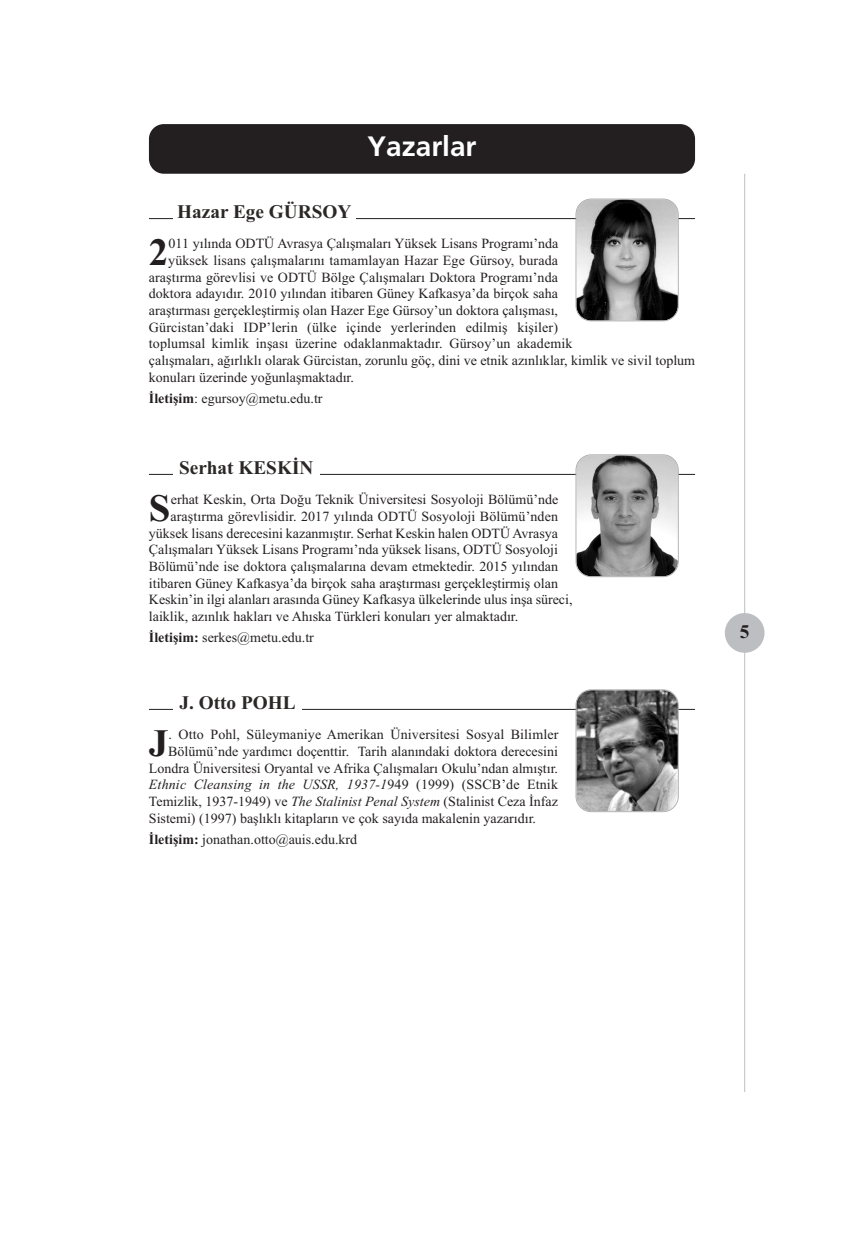
<style>
.page{position:relative;width:844px;height:1241px;background:#fff}
.page>*{position:absolute;margin:0;border:0;box-sizing:border-box;transform-origin:0 0}
.t1{font:700 38.85px "Times New Roman";color:#231f20}
.t2{font:700 28px "Frutiger LT Com";color:#fff}
.t3{font:700 19.25px "Times New Roman";color:#2a2726}
.t4{font:700 19.25px "Times New Roman";color:#231f20}
.t5{font:14px "Times New Roman";color:#231f20}
.t6{font:italic 14px "Times New Roman";letter-spacing:.01em;color:#231f20}
.s1{font-weight:700}
.s2{font-style:normal}
.s3{font-style:italic}
</style>
<div class="page">
<hr style="left:744px;top:174px;width:1px;height:917px;background:#bdbec1">
<div style="left:724px;top:613px;width:40px;height:39px;background:#bdbec1;border-radius:50%"></div>
<hr style="left:149px;top:218px;width:545px;height:1px;background:#231f20">
<div style="left:173px;top:205px;width:182px;height:30px;background:#fff"></div>
<img style="left:576px;top:199px;width:101px;height:121px;border-radius:15px">
<div style="left:575px;top:198px;width:103px;height:123px;border:2px solid #a8a9ad;border-radius:16px"></div>
<hr style="left:149px;top:474px;width:545px;height:1px;background:#231f20">
<div style="left:173px;top:460px;width:146px;height:31px;background:#fff"></div>
<img style="left:576px;top:455px;width:101px;height:121px;border-radius:15px">
<div style="left:575px;top:454px;width:103px;height:123px;border:2px solid #a8a9ad;border-radius:16px"></div>
<div style="left:149px;top:124px;width:545px;height:50px;background:#231f20;border-radius:15px"></div>
<hr style="left:149px;top:708px;width:545px;height:1px;background:#231f20">
<div style="left:173px;top:695px;width:129px;height:31px;background:#fff"></div>
<img style="left:576px;top:690px;width:101px;height:121px;border-radius:15px">
<div style="left:575px;top:689px;width:103px;height:123px;border:2px solid #a8a9ad;border-radius:16px"></div>
<h2 class="t2" style="left:367px;top:130px;width:110px">Yazarlar</h2>
<h3 class="t3" style="left:177px;top:205px;width:175px">Hazar Ege GÜRSOY</h3>
<h1 class="t1" style="left:149px;top:239px;width:21px">2</h1>
<p class="t5" style="left:168px;top:238px;width:391px">011 yılında ODTÜ Avrasya Çalışmaları Yüksek Lisans Programı’nda</p>
<p class="t5" style="left:168px;top:255px;width:391px">yüksek lisans çalışmalarını tamamlayan Hazar Ege Gürsoy, burada</p>
<p class="t5" style="left:149px;top:272px;width:410px">araştırma görevlisi ve ODTÜ Bölge Çalışmaları Doktora Programı’nda</p>
<p class="t5" style="left:149px;top:289px;width:410px">doktora adayıdır. 2010 yılından itibaren Güney Kafkasya’da birçok saha</p>
<p class="t5" style="left:149px;top:305px;width:410px">araştırması gerçekleştirmiş olan Hazer Ege Gürsoy’un doktora çalışması,</p>
<p class="t5" style="left:149px;top:322px;width:410px">Gürcistan’daki IDP’lerin (ülke içinde yerlerinden edilmiş kişiler)</p>
<p class="t5" style="left:149px;top:338px;width:425px">toplumsal kimlik inşası üzerine odaklanmaktadır. Gürsoy’un akademik</p>
<p class="t5" style="left:149px;top:355px;width:547px">çalışmaları, ağırlıklı olarak Gürcistan, zorunlu göç, dini ve etnik azınlıklar, kimlik ve sivil toplum</p>
<p class="t5" style="left:149px;top:372px;width:206px">konuları üzerinde yoğunlaşmaktadır.</p>
<p class="t5" style="left:149px;top:393px;width:175px"><span class="s1">İletişim</span>: egursoy@metu.edu.tr</p>
<h3 class="t3" style="left:179px;top:461px;width:136px">Serhat KESKİN</h3>
<h1 class="t1" style="left:149px;top:495px;width:23px">S</h1>
<p class="t5" style="left:171px;top:494px;width:389px">erhat Keskin, Orta Doğu Teknik Üniversitesi Sosyoloji Bölümü’nde</p>
<p class="t5" style="left:170px;top:511px;width:389px">araştırma görevlisidir. 2017 yılında ODTÜ Sosyoloji Bölümü’nden</p>
<p class="t5" style="left:149px;top:528px;width:410px">yüksek lisans derecesini kazanmıştır. Serhat Keskin halen ODTÜ Avrasya</p>
<p class="t5" style="left:149px;top:544px;width:410px">Çalışmaları Yüksek Lisans Programı’nda yüksek lisans, ODTÜ Sosyoloji</p>
<p class="t5" style="left:149px;top:561px;width:410px">Bölümü’nde ise doktora çalışmalarına devam etmektedir. 2015 yılından</p>
<p class="t5" style="left:149px;top:577px;width:410px">itibaren Güney Kafkasya’da birçok saha araştırması gerçekleştirmiş olan</p>
<p class="t5" style="left:149px;top:594px;width:425px">Keskin’in ilgi alanları arasında Güney Kafkasya ülkelerinde ulus inşa süreci,</p>
<p class="t5" style="left:149px;top:611px;width:371px">laiklik, azınlık hakları ve Ahıska Türkleri konuları yer almaktadır.</p>
<p class="t5" style="left:149px;top:632px;width:166px"><span class="s1">İletişim:</span> serkes@metu.edu.tr</p>
<h3 class="t3" style="left:179px;top:695px;width:118px">J. Otto POHL</h3>
<h1 class="t1" style="left:149px;top:730px;width:21px">J</h1>
<p class="t5" style="left:168px;top:729px;width:391px">. Otto Pohl, Süleymaniye Amerikan Üniversitesi Sosyal Bilimler</p>
<p class="t5" style="left:168px;top:746px;width:391px">Bölümü’nde yardımcı doçenttir. Tarih alanındaki doktora derecesini</p>
<p class="t5" style="left:149px;top:762px;width:410px">Londra Üniversitesi Oryantal ve Afrika Çalışmaları Okulu’ndan almıştır.</p>
<p class="t6" style="left:149px;top:779px;width:410px">Ethnic Cleansing in the USSR, 1937-1<span class="s2">949 (1999) (SSCB’de Etnik</span></p>
<p class="t5" style="left:149px;top:796px;width:410px">Temizlik, 1937-1949) ve <span class="s3">The Stalinist Penal System</span> (Stalinist Ceza İnfaz</p>
<p class="t5" style="left:149px;top:812px;width:388px">Sistemi) (1997) başlıklı kitapların ve çok sayıda makalenin yazarıdır.</p>
<p class="t5" style="left:149px;top:834px;width:210px"><span class="s1">İletişim:</span> jonathan.otto@auis.edu.krd</p>
<h3 class="t4" style="left:739px;top:625px;width:11px">5</h3>
</div>
